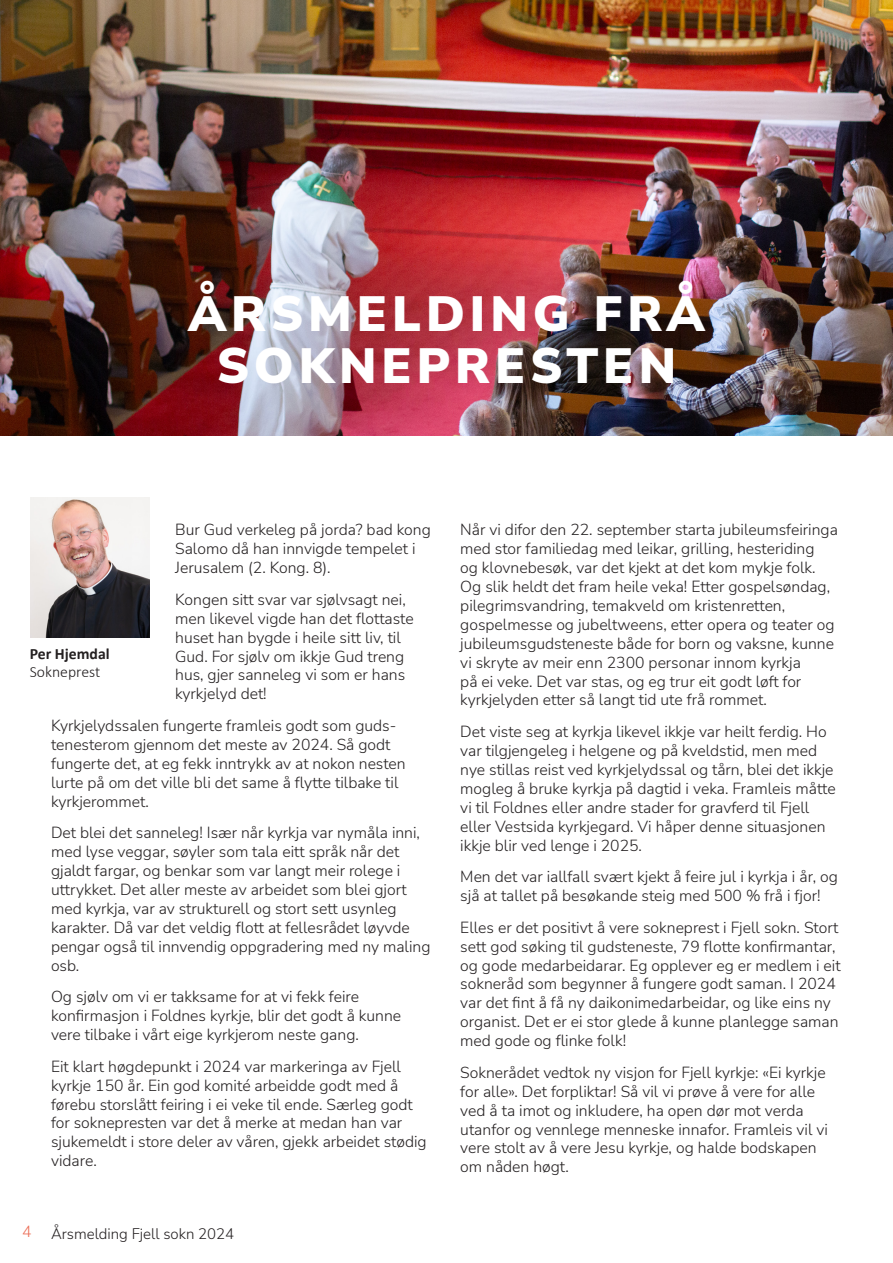
<style>
.page{position:relative;width:893px;height:1263px;background:#fff}
.page>*{position:absolute;margin:0;border:0;box-sizing:border-box;transform-origin:0 0}
.t1{font:900 49.5px/52.5px "Nunito Sans";letter-spacing:.1em;color:#fff;text-align:center}
.Tekst{font:300 15.75px/18.9px "Nunito Sans";color:#231f20}
.t2{font:700 15.75px/18px "Calibri";color:#231f20}
.t3{font:300 15px "Nunito Sans";color:#231f20}
.s1{font-weight:300}
.s2{font-size:15.75px;color:#ec6f58}
</style>
<div class="page">
<img style="left:30px;top:498px;width:120px;height:140px">
<img style="left:0;top:0;width:893px;height:436px">
<p class="t1" style="left:189px;top:285px;width:517px">ÅRSMELDING FRÅ<br>SOKNEPRESTEN</p>
<p class="Tekst" style="left:175px;top:520px;width:257px">Bur Gud verkeleg på jorda? bad kong<br>Salomo då han innvigde tempelet i<br>Jerusalem (2. Kong. 8).</p>
<p class="Tekst" style="left:175px;top:589px;width:240px">Kongen sitt svar var sjølvsagt nei, men likevel vigde han det flottaste huset han bygde i heile sitt liv, til<br>Gud. For sjølv om ikkje Gud treng hus, gjer sanneleg vi som er hans kyrkjelyd det!</p>
<p class="Tekst" style="left:51px;top:715px;width:356px">Kyrkjelydssalen fungerte framleis godt som guds&shy;tenesterom gjennom det meste av 2024. Så godt fungerte det, at eg fekk inntrykk av at nokon nesten lurte på om det ville bli det same å flytte tilbake til kyrkjerommet.</p>
<p class="Tekst" style="left:51px;top:823px;width:381px">Det blei det sanneleg! Især når kyrkja var nymåla inni, med lyse veggar, søyler som tala eitt språk når det gjaldt fargar, og benkar som var langt meir rolege i uttrykket. Det aller meste av arbeidet som blei gjort med kyrkja, var av strukturell og stort sett usynleg karakter. Då var det veldig flott at fellesrådet løyvde pengar også til innvendig oppgradering med ny maling osb.</p>
<p class="Tekst" style="left:51px;top:987px;width:352px">Og sjølv om vi er takksame for at vi fekk feire konfirmasjon i Foldnes kyrkje, blir det godt å kunne vere tilbake i vårt eige kyrkjerom neste gang.</p>
<p class="Tekst" style="left:51px;top:1056px;width:377px">Eit klart høgdepunkt i 2024 var markeringa av Fjell kyrkje 150 år. Ein god komité arbeidde godt med å førebu storslått feiring i ei veke til ende. Særleg godt for soknepresten var det å merke at medan han var sjukemeldt i store deler av våren, gjekk arbeidet stødig vidare.</p>
<p class="t2" style="left:30px;top:644px;width:81px">Per Hjemdal<br><span class="s1">Sokneprest</span></p>
<p class="t3" style="left:22px;top:1223px;width:213px"><span class="s2">4</span> Årsmelding Fjell sokn 2024</p>
<p class="Tekst" style="left:460px;top:520px;width:379px">Når vi difor den 22. september starta jubileumsfeiringa med stor familiedag med leikar, grilling, hesteriding<br>og klovnebesøk, var det kjekt at det kom mykje folk.<br>Og slik heldt det fram heile veka! Etter gospelsøndag, pilegrimsvandring, temakveld om kristenretten, gospelmesse og jubeltweens, etter opera og teater og jubileumsgudsteneste både for born og vaksne, kunne vi skryte av meir enn 2300 personar innom kyrkja<br>på ei veke. Det var stas, og eg trur eit godt løft for kyrkjelyden etter så langt tid ute frå rommet.</p>
<p class="Tekst" style="left:460px;top:722px;width:377px">Det viste seg at kyrkja likevel ikkje var heilt ferdig. Ho var tilgjengeleg i helgene og på kveldstid, men med nye stillas reist ved kyrkjelydssal og tårn, blei det ikkje mogleg å bruke kyrkja på dagtid i veka. Framleis måtte vi til Foldnes eller andre stader for gravferd til Fjell eller Vestsida kyrkjegard. Vi håper denne situasjonen ikkje blir ved lenge i 2025.</p>
<p class="Tekst" style="left:460px;top:867px;width:379px">Men det var iallfall svært kjekt å feire jul i kyrkja i år, og sjå at tallet på besøkande steig med 500 % frå i fjor!</p>
<p class="Tekst" style="left:460px;top:917px;width:382px">Elles er det positivt å vere sokneprest i Fjell sokn. Stort sett god søking til gudsteneste, 79 flotte konfirmantar, og gode medarbeidarar. Eg opplever eg er medlem i eit sokneråd som begynner å fungere godt saman. I 2024 var det fint å få ny daikonimedarbeidar, og like eins ny organist. Det er ei stor glede å kunne planlegge saman med gode og flinke folk!</p>
<p class="Tekst" style="left:460px;top:1062px;width:369px">Soknerådet vedtok ny visjon for Fjell kyrkje: «Ei kyrkje for alle». Det forpliktar! Så vil vi prøve å vere for alle ved å ta imot og inkludere, ha open dør mot verda utanfor og vennlege menneske innafor. Framleis vil vi vere stolt av å vere Jesu kyrkje, og halde bodskapen om nåden høgt.</p>
</div>
